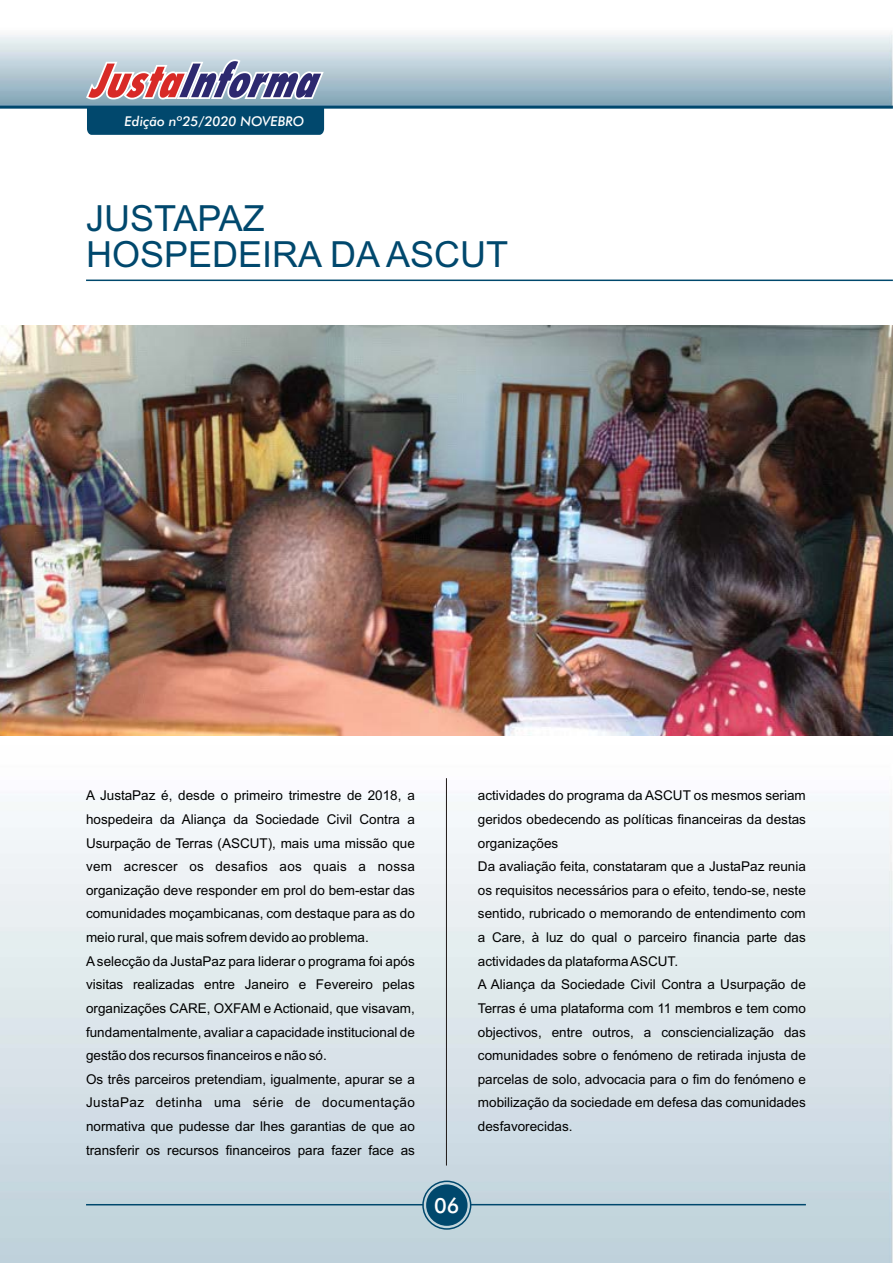
<style>
.page{position:relative;width:894px;height:1263px;background:#fff}
.page>*{position:absolute;margin:0;border:0;box-sizing:border-box;transform-origin:0 0}
.t1{font:36px/36px "Arial";color:#00486d}
.t2{font:21px "Futura Md BT";color:#fff}
.t3{font:13.5px/23.7px "Arial";color:#000}
.t4{font:italic 13.5px "Futura Md BT";color:#fff}
</style>
<div class="page">
<img style="left:0;top:735px;width:893px;height:528px">
<img style="left:0;top:325px;width:893px;height:410px">
<hr style="left:86px;top:280px;width:807px;height:1px;background:#00486d">
<div style="left:426px;top:1184px;width:42px;height:42px;background:#00486d;border-radius:50%"></div>
<div style="left:422px;top:1181px;width:49px;height:49px;border:2px solid #00486d;border-radius:50%"></div>
<hr style="left:470px;top:1204px;width:336px;height:1px;background:#00486d">
<hr style="left:86px;top:1204px;width:337px;height:1px;background:#00486d">
<hr style="left:446px;top:778px;width:1px;height:388px;background:#1f1917">
<img style="left:0;top:34px;width:893px;height:72px">
<hr style="left:0;top:106px;width:893px;height:3px;background:#00486d">
<div style="left:87px;top:109px;width:237px;height:26px;background:#01486d"></div>
<svg style="left:86px;top:59px;width:238px;height:41px;background:#aa96aa"></svg>
<p class="t4" style="left:125px;top:112px;width:181px">Edição nº25/2020 NOVEBRO</p>
<h1 class="t1" style="left:86px;top:204px;width:424px">JUSTAPAZ<br>HOSPEDEIRA DA ASCUT</h1>
<p class="t3" style="left:86px;top:785px;width:331px">A JustaPaz é, desde o primeiro trimestre de 2018, a hospedeira da Aliança da Sociedade Civil Contra a Usurpação de Terras (ASCUT), mais uma missão que vem acrescer os desafios aos quais a nossa organização deve responder em prol do bem-estar das comunidades moçambicanas, com destaque para as do meio rural, que mais sofrem devido ao problema.<br>A selecção da JustaPaz para liderar o programa foi após visitas realizadas entre Janeiro e Fevereiro pelas organizações CARE, OXFAM e Actionaid, que visavam, fundamentalmente, avaliar a capacidade institucional de gestão dos recursos financeiros e não só.<br>Os três parceiros pretendiam, igualmente, apurar se a JustaPaz detinha uma série de documentação normativa que pudesse dar lhes garantias de que ao transferir os recursos financeiros para fazer face as</p>
<p class="t3" style="left:478px;top:785px;width:330px">actividades do programa da ASCUT os mesmos seriam geridos obedecendo as políticas financeiras da destas organizações<br>Da avaliação feita, constataram que a JustaPaz reunia os requisitos necessários para o efeito, tendo-se, neste sentido, rubricado o memorando de entendimento com a Care, à luz do qual o parceiro financia parte das actividades da plataforma ASCUT.<br>A Aliança da Sociedade Civil Contra a Usurpação de Terras é uma plataforma com 11 membros e tem como objectivos, entre outros, a consciencialização das comunidades sobre o fenómeno de retirada injusta de parcelas de solo, advocacia para o fim do fenómeno e mobilização da sociedade em defesa das comunidades desfavorecidas.</p>
<h2 class="t2" style="left:434px;top:1192px;width:27px">06</h2>
</div>
